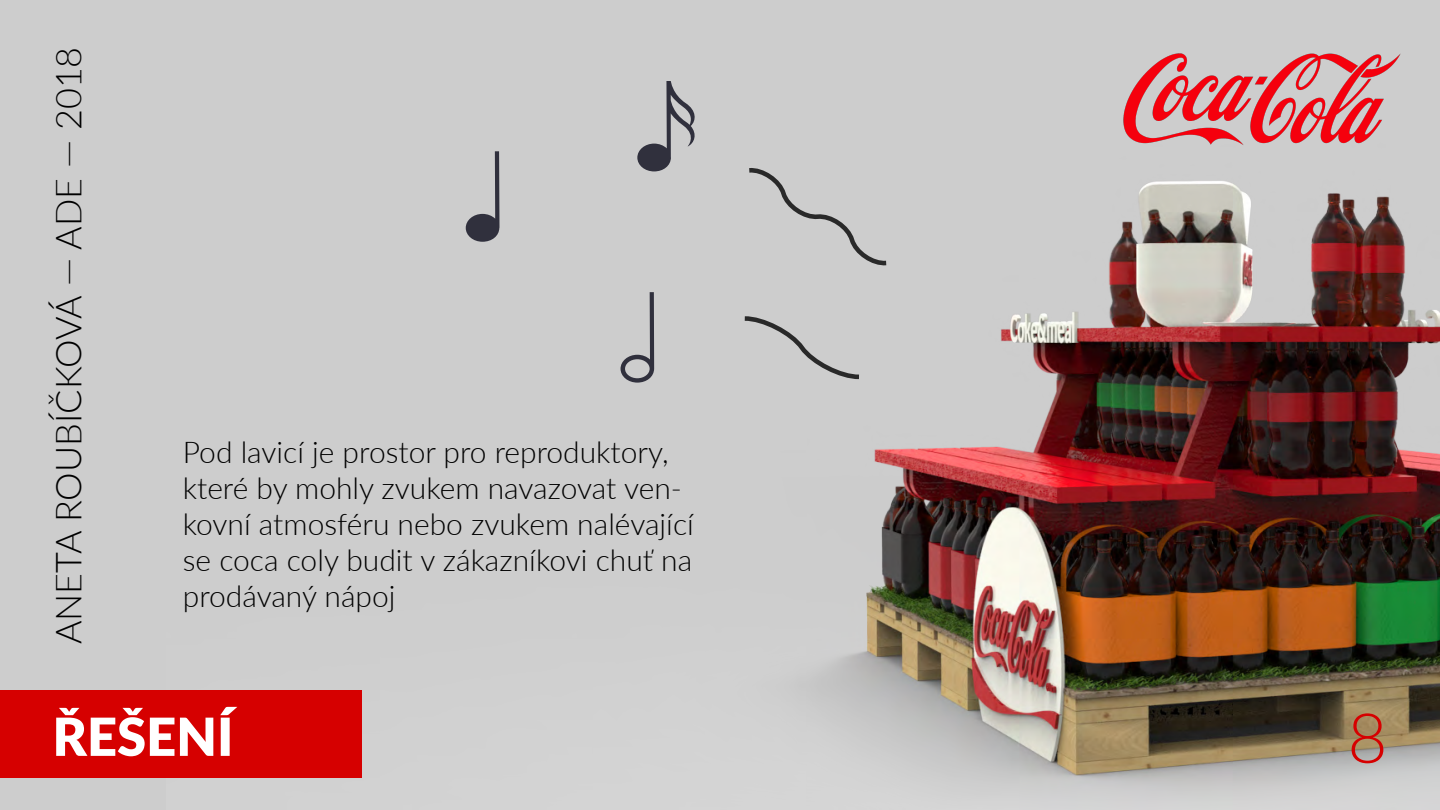
<style>
.page{position:relative;width:1440px;height:810px;background:#cdcdcd}
.page>*{position:absolute;margin:0;border:0;box-sizing:border-box;transform-origin:0 0}
.t1{font:300 69px "Lato";color:#d60000}
.t2{font:900 52.5px "Lato";color:#fff}
.t3{font:300 36px "Lato";color:#000}
.t4{font:300 30px/36px "Lato";color:#000}
</style>
<div class="page">
<img style="left:465px;top:53px;width:975px;height:729px">
<div style="left:0;top:690px;width:362px;height:88px;background:#d60000"></div>
<svg style="left:466px;top:151px;width:34px;height:91px"></svg>
<svg style="left:637px;top:81px;width:61px;height:90px"></svg>
<svg style="left:621px;top:292px;width:33px;height:91px"></svg>
<svg style="left:744px;top:166px;width:147px;height:101px"></svg>
<svg style="left:740px;top:314px;width:124px;height:67px"></svg>
<p class="t3" style="left:43px;top:644px;width:599px;rotate:-90deg">aneta roubíčková — ade — 2018</p>
<p class="t4" style="left:183px;top:433px;width:513px">Pod lavicí je prostor pro reproduktory, které by mohly zvukem navazovat ven&shy;kovní atmosféru nebo zvukem nalévající se coca coly budit v zákazníkovi chuť na prodávaný nápoj</p>
<h2 class="t2" style="left:52px;top:697px;width:182px">ŘEŠENÍ</h2>
<h1 class="t1" style="left:1347px;top:690px;width:42px">8</h1>
</div>
